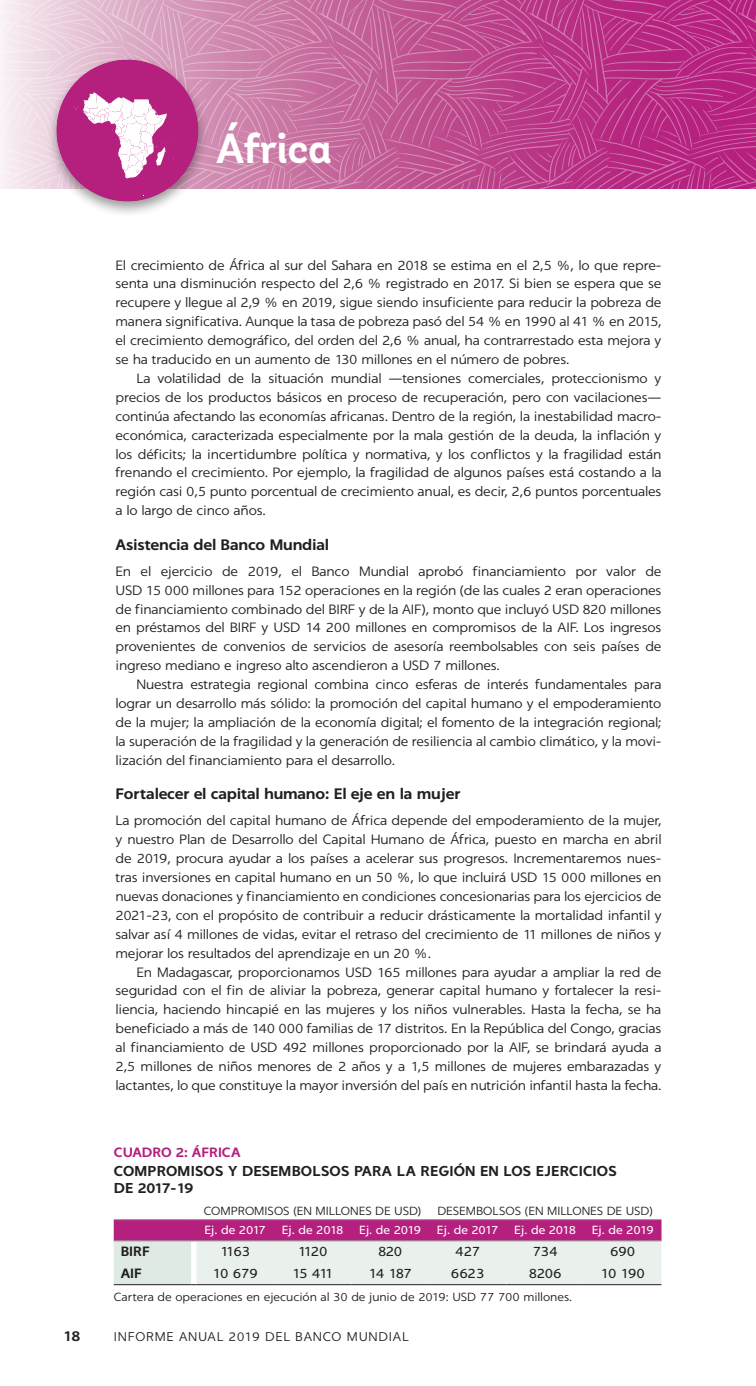
<style>
.page{position:relative;width:756px;height:1386px;background:#fff}
.page>*{position:absolute;margin:0;border:0;box-sizing:border-box;transform-origin:0 0}
.REGION_COUNTRY_TITLE{font:700 42px "Andes";letter-spacing:-.01em;color:#fff}
.REGIONS_B_HEAD{font:600 15.75px "Ortodoxa";letter-spacing:-.01em;color:#231f20}
.figure_title{font:600 14.88px/17.5px "Ortodoxa";letter-spacing:.01em;color:#231f20}
.folio{font:600 14.88px "Ortodoxa";color:#231f20}
.Body_text_next_on_12{font:300 14px/18.9px "Ortodoxa";letter-spacing:-.01em;color:#231f20;text-align:justify}
.table_content_small{font:14px "Ortodoxa";letter-spacing:-.035em;color:#231f20}
.figure_number{font:600 14px "Ortodoxa";color:#b51f7e}
.table_content_small-2{font:600 14px "Ortodoxa";color:#231f20}
.folio-2{font:300 13.12px "Ortodoxa";letter-spacing:.06em;color:#231f20}
.body_no_indent{font:300 12.25px "Ortodoxa";color:#231f20}
.Column_heads_new{font:300 12.25px "Ortodoxa";color:#231f20}
.table_content_small-3{font:12.25px "Ortodoxa";letter-spacing:-.02em;color:#fff}
</style>
<div class="page">
<div style="left:46px;top:54px;width:163px;height:163px;background:#231f20;opacity:.45"></div>
<div style="left:56px;top:60px;width:142px;height:142px;background:#b51f7e;border-radius:50%"></div>
<svg style="left:0;top:0;width:756px;height:189px;background:#c866a0"></svg>
<svg style="left:114px;top:1219px;width:548px;height:66px;background:#d5acc6"></svg>
<hr style="left:196px;top:1284px;width:78px;height:1px;background:#231f20">
<hr style="left:274px;top:1284px;width:77px;height:1px;background:#231f20">
<hr style="left:351px;top:1284px;width:78px;height:1px;background:#231f20">
<hr style="left:429px;top:1284px;width:77px;height:1px;background:#231f20">
<hr style="left:506px;top:1284px;width:78px;height:1px;background:#231f20">
<hr style="left:584px;top:1284px;width:77px;height:1px;background:#231f20">
<p class="REGION_COUNTRY_TITLE" style="left:216px;top:122px;width:117px">África</p>
<p class="Body_text_next_on_12" style="left:116px;top:256px;width:548px">El crecimiento de África al sur del Sahara en 2018 se estima en el 2,5 %, lo que repre&shy;senta una disminución respecto del 2,6 % registrado en 2017. Si bien se espera que se recupere y llegue al 2,9 % en 2019, sigue siendo insuficiente para reducir la pobreza de manera significativa. Aunque la tasa de pobreza pasó del 54 % en 1990 al 41 % en 2015, el crecimiento demográfico, del orden del 2,6 % anual, ha contrarrestado esta mejora y se ha traducido en un aumento de 130 millones en el número de pobres.</p>
<p class="Body_text_next_on_12" style="left:116px;top:369px;width:548px;text-indent:21px">La volatilidad de la situación mundial —tensiones comerciales, proteccionismo y precios de los productos básicos en proceso de recuperación, pero con vacilaciones— continúa afectando las economías africanas. Dentro de la región, la inestabilidad macro&shy;económica, caracterizada especialmente por la mala gestión de la deuda, la inflación y los déficits; la incertidumbre política y normativa, y los conflictos y la fragilidad están frenando el crecimiento. Por ejemplo, la fragilidad de algunos países está costando a la región casi 0,5 punto porcentual de crecimiento anual, es decir, 2,6 puntos porcentuales a lo largo de cinco años.</p>
<p class="REGIONS_B_HEAD" style="left:116px;top:536px;width:215px">Asistencia del Banco Mundial</p>
<p class="Body_text_next_on_12" style="left:116px;top:562px;width:548px">En el ejercicio de 2019, el Banco Mundial aprobó financiamiento por valor de USD 15 000 millones para 152 operaciones en la región (de las cuales 2 eran operaciones de financiamiento combinado del BIRF y de la AIF), monto que incluyó USD 820 millones en préstamos del BIRF y USD 14 200 millones en compromisos de la AIF. Los ingresos provenientes de convenios de servicios de asesoría reembolsables con seis países de ingreso mediano e ingreso alto ascendieron a USD 7 millones.</p>
<p class="Body_text_next_on_12" style="left:116px;top:675px;width:548px;text-indent:21px">Nuestra estrategia regional combina cinco esferas de interés fundamentales para lograr un desarrollo más sólido: la promoción del capital humano y el empoderamiento de la mujer; la ampliación de la economía digital; el fomento de la integración regional; la superación de la fragilidad y la generación de resiliencia al cambio climático, y la movi&shy;lización del financiamiento para el desarrollo.</p>
<p class="REGIONS_B_HEAD" style="left:116px;top:785px;width:346px">Fortalecer el capital humano: El eje en la mujer</p>
<p class="Body_text_next_on_12" style="left:116px;top:811px;width:548px">La promoción del capital humano de África depende del empoderamiento de la mujer, y nuestro Plan de Desarrollo del Capital Humano de África, puesto en marcha en abril de 2019, procura ayudar a los países a acelerar sus progresos. Incrementaremos nues&shy;tras inversiones en capital humano en un 50 %, lo que incluirá USD 15 000 millones en nuevas donaciones y financiamiento en condiciones concesionarias para los ejercicios de 2021-23, con el propósito de contribuir a reducir drásticamente la mortalidad infantil y salvar así 4 millones de vidas, evitar el retraso del crecimiento de 11 millones de niños y mejorar los resultados del aprendizaje en un 20 %.</p>
<p class="Body_text_next_on_12" style="left:116px;top:963px;width:548px;text-indent:21px">En Madagascar, proporcionamos USD 165 millones para ayudar a ampliar la red de seguridad con el fin de aliviar la pobreza, generar capital humano y fortalecer la resi&shy;liencia, haciendo hincapié en las mujeres y los niños vulnerables. Hasta la fecha, se ha beneficiado a más de 140 000 familias de 17 distritos. En la República del Congo, gracias al financiamiento de USD 492 millones proporcionado por la AIF, se brindará ayuda a 2,5 millones de niños menores de 2 años y a 1,5 millones de mujeres embarazadas y lactantes, lo que constituye la mayor inversión del país en nutrición infantil hasta la fecha.</p>
<p class="figure_number" style="left:114px;top:1144px;width:128px">CUADRO 2: ÁFRICA</p>
<p class="figure_title" style="left:114px;top:1162px;width:504px">COMPROMISOS Y DESEMBOLSOS PARA LA REGIÓN EN LOS EJERCICIOS<br>DE 2017-19</p>
<p class="Column_heads_new" style="left:204px;top:1204px;width:219px">COMPROMISOS (EN MILLONES DE USD)</p>
<p class="Column_heads_new" style="left:437px;top:1204px;width:217px">DESEMBOLSOS (EN MILLONES DE USD)</p>
<p class="table_content_small-3" style="left:204px;top:1223px;width:63px">Ej. de 2017</p>
<p class="table_content_small-3" style="left:282px;top:1223px;width:63px">Ej. de 2018</p>
<p class="table_content_small-3" style="left:359px;top:1223px;width:63px">Ej. de 2019</p>
<p class="table_content_small-3" style="left:437px;top:1223px;width:63px">Ej. de 2017</p>
<p class="table_content_small-3" style="left:514px;top:1223px;width:63px">Ej. de 2018</p>
<p class="table_content_small-3" style="left:592px;top:1223px;width:63px">Ej. de 2019</p>
<p class="table_content_small-2" style="left:121px;top:1244px;width:31px">BIRF</p>
<p class="table_content_small" style="left:220px;top:1244px;width:31px">1163</p>
<p class="table_content_small" style="left:298px;top:1244px;width:31px">1120</p>
<p class="table_content_small" style="left:378px;top:1244px;width:26px">820</p>
<p class="table_content_small" style="left:455px;top:1244px;width:26px">427</p>
<p class="table_content_small" style="left:533px;top:1244px;width:26px">734</p>
<p class="table_content_small" style="left:610px;top:1244px;width:27px">690</p>
<p class="table_content_small-2" style="left:121px;top:1266px;width:23px">AIF</p>
<p class="table_content_small" style="left:213px;top:1266px;width:47px">10 679</p>
<p class="table_content_small" style="left:292px;top:1266px;width:43px">15 411</p>
<p class="table_content_small" style="left:369px;top:1266px;width:45px">14 187</p>
<p class="table_content_small" style="left:451px;top:1266px;width:35px">6623</p>
<p class="table_content_small" style="left:529px;top:1266px;width:34px">8206</p>
<p class="table_content_small" style="left:601px;top:1266px;width:46px">10 190</p>
<p class="body_no_indent" style="left:114px;top:1290px;width:460px">Cartera de operaciones en ejecución al 30 de junio de 2019: USD 77 700 millones.</p>
<p class="folio" style="left:63px;top:1327px;width:19px">18</p>
<p class="folio-2" style="left:114px;top:1329px;width:296px">INFORME ANUAL 2019 DEL BANCO MUNDIAL</p>
</div>
